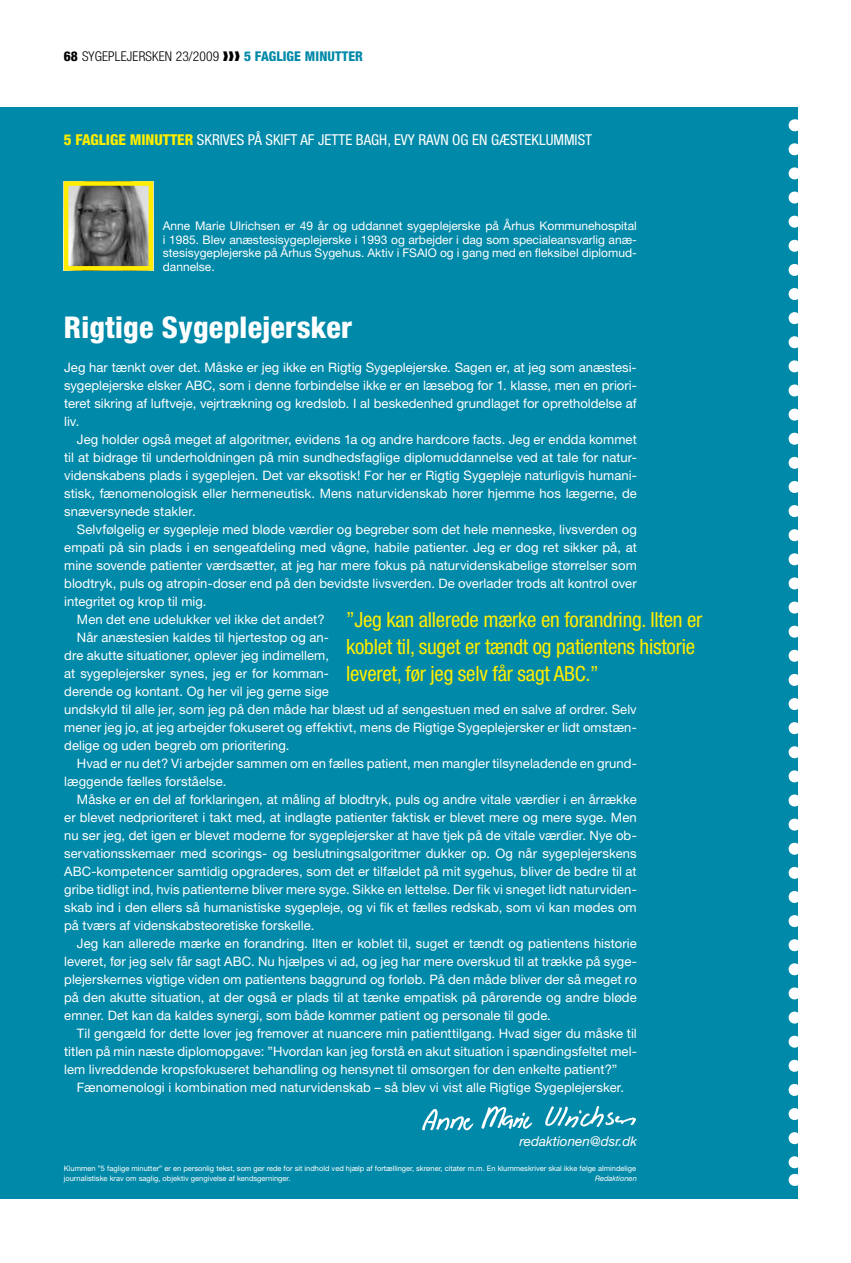
<style>
.page{position:relative;width:851px;height:1263px;background:#fff}
.page>*{position:absolute;margin:0;border:0;box-sizing:border-box;transform-origin:0 0}
.t1{font:800 condensed 30px "Helvetica Neue LT Std";letter-spacing:.01em;color:#fff}
.t2{font:condensed 21px/27px "Helvetica Neue LT Std";letter-spacing:-.01em;color:#ffed00}
.t3{font:condensed 15px "Helvetica Neue LT Std";color:#fff}
.t4{font:300 condensed 13.5px "Helvetica Neue LT Std";letter-spacing:.01em;color:#000}
.t5{font:italic 13.5px "Helvetica Neue LT Std";color:#fff}
.t6{font:13.05px/18px "Helvetica Neue LT Std";letter-spacing:.005em;color:#fff;text-align:justify}
.t7{font:12px/13.5px "Helvetica Neue LT Std";color:#fff;text-align:justify}
.t8{font:7.5px/10.5px "Helvetica Neue LT Std";color:#fff}
.t9{font:italic 7.5px "Helvetica Neue LT Std";color:#fff}
.s1{font-weight:800}
.s2{font-weight:800;color:#0089a8}
.s3{font-weight:800;color:#ffed00}
</style>
<div class="page">
<div style="left:0;top:108px;width:797px;height:1091px;background:#0089a8"></div>
<svg style="left:788px;top:149px;width:10px;height:1019px"></svg>
<svg style="left:794px;top:119px;width:1px;height:12px"></svg>
<svg style="left:794px;top:1174px;width:1px;height:12px"></svg>
<img style="left:69px;top:186px;width:79px;height:80px">
<div style="left:64px;top:181px;width:89px;height:90px;border:4px solid #ffed00"></div>
<img style="left:422px;top:1106px;width:214px;height:25px">
<p class="t4" style="left:64px;top:48px;width:300px"><span class="s1">68</span> SYGEPLEJERSKEN 23/2009 ❱❱❱ <span class="s2">5 FAGLIGE MINUTTER</span></p>
<p class="t3" style="left:64px;top:131px;width:529px"><span class="s3">5 FAGLIGE MINUTTER</span> skrives på skift af Jette Bagh, Evy Ravn og en gæsteklummist</p>
<p class="t7" style="left:163px;top:219px;width:475px">Anne Marie Ulrichsen er 49 år og uddannet sygeplejerske på Århus Kommunehospital i 1985. Blev anæstesisygeplejerske i 1993 og arbejder i dag som specialeansvarlig anæ&shy;stesisygeplejerske på Århus Sygehus. Aktiv i FSAIO og i gang med en fleksibel diplomud&shy;dannelse.</p>
<h1 class="t1" style="left:64px;top:309px;width:290px">RIGTIGE SYGEPLEJERSKER</h1>
<p class="t6" style="left:64px;top:358px;width:574px">Jeg har tænkt over det. Måske er jeg ikke en Rigtig Sygeplejerske. Sagen er, at jeg som anæstesi&shy;sygeplejerske elsker ABC, som i denne forbindelse ikke er en læsebog for 1. klasse, men en priori&shy;teret sikring af luftveje, vejrtrækning og kredsløb. I al beskedenhed grundlaget for opretholdelse af liv.</p>
<p class="t6" style="left:64px;top:430px;width:574px;text-indent:13px">Jeg holder også meget af algoritmer, evidens 1a og andre hardcore facts. Jeg er endda kommet til at bidrage til underholdningen på min sundhedsfaglige diplomuddannelse ved at tale for natur&shy;videnskabens plads i sygeplejen. Det var eksotisk! For her er Rigtig Sygepleje naturligvis humani&shy;stisk, fænomenologisk eller hermeneutisk. Mens naturvidenskab hører hjemme hos lægerne, de snæversynede stakler.</p>
<p class="t6" style="left:77px;top:520px;width:561px">Selvfølgelig er sygepleje med bløde værdier og begreber som det hele menneske, livsverden og</p>
<p class="t6" style="left:64px;top:538px;width:574px">empati på sin plads i en sengeafdeling med vågne, habile patienter. Jeg er dog ret sikker på, at</p>
<p class="t6" style="left:64px;top:556px;width:574px">mine sovende patienter værdsætter, at jeg har mere fokus på naturvidenskabelige størrelser som</p>
<p class="t6" style="left:64px;top:574px;width:574px">blodtryk, puls og atropin-doser end på den bevidste livsverden. De overlader trods alt kontrol over</p>
<p class="t6" style="left:64px;top:592px;width:144px">integritet og krop til mig.</p>
<p class="t6" style="left:77px;top:610px;width:249px">Men det ene udelukker vel ikke det andet?</p>
<p class="t6" style="left:77px;top:628px;width:253px">Når anæstesien kaldes til hjertestop og an-</p>
<p class="t6" style="left:64px;top:646px;width:266px">dre akutte situationer, oplever jeg indimellem,</p>
<p class="t6" style="left:64px;top:664px;width:266px">at sygeplejersker synes, jeg er for komman-</p>
<p class="t6" style="left:64px;top:682px;width:266px">derende og kontant. Og her vil jeg gerne sige</p>
<p class="t6" style="left:64px;top:700px;width:574px">undskyld til alle jer, som jeg på den måde har blæst ud af sengestuen med en salve af ordrer. Selv</p>
<p class="t6" style="left:64px;top:718px;width:574px">mener jeg jo, at jeg arbejder fokuseret og effektivt, mens de Rigtige Sygeplejersker er lidt omstæn-</p>
<p class="t6" style="left:64px;top:736px;width:227px">delige og uden begreb om prioritering.</p>
<p class="t6" style="left:77px;top:754px;width:561px">Hvad er nu det? Vi arbejder sammen om en fælles patient, men mangler tilsyneladende en grund-</p>
<p class="t6" style="left:64px;top:772px;width:164px">læggende fælles forståelse.</p>
<p class="t6" style="left:77px;top:790px;width:561px">Måske er en del af forklaringen, at måling af blodtryk, puls og andre vitale værdier i en årrække</p>
<p class="t6" style="left:64px;top:808px;width:574px">er blevet nedprioriteret i takt med, at indlagte patienter faktisk er blevet mere og mere syge. Men</p>
<p class="t6" style="left:64px;top:826px;width:574px">nu ser jeg, det igen er blevet moderne for sygeplejersker at have tjek på de vitale værdier. Nye ob-</p>
<p class="t6" style="left:64px;top:844px;width:574px">servationsskemaer med scorings- og beslutningsalgoritmer dukker op. Og når sygeplejerskens</p>
<p class="t6" style="left:64px;top:862px;width:574px">ABC-kompetencer samtidig opgraderes, som det er tilfældet på mit sygehus, bliver de bedre til at</p>
<p class="t6" style="left:64px;top:880px;width:574px">gribe tidligt ind, hvis patienterne bliver mere syge. Sikke en lettelse. Der fik vi sneget lidt naturviden-</p>
<p class="t6" style="left:64px;top:898px;width:574px">skab ind i den ellers så humanistiske sygepleje, og vi fik et fælles redskab, som vi kan mødes om</p>
<p class="t6" style="left:64px;top:916px;width:251px">på tværs af videnskabsteoretiske forskelle.</p>
<p class="t6" style="left:77px;top:934px;width:561px">Jeg kan allerede mærke en forandring. Ilten er koblet til, suget er tændt og patientens historie</p>
<p class="t6" style="left:64px;top:952px;width:574px">leveret, før jeg selv får sagt ABC. Nu hjælpes vi ad, og jeg har mere overskud til at trække på syge-</p>
<p class="t6" style="left:64px;top:970px;width:574px">plejerskernes vigtige viden om patientens baggrund og forløb. På den måde bliver der så meget ro</p>
<p class="t6" style="left:64px;top:988px;width:574px">på den akutte situation, at der også er plads til at tænke empatisk på pårørende og andre bløde</p>
<p class="t6" style="left:64px;top:1006px;width:488px">emner. Det kan da kaldes synergi, som både kommer patient og personale til gode.</p>
<p class="t6" style="left:77px;top:1024px;width:561px">Til gengæld for dette lover jeg fremover at nuancere min patienttilgang. Hvad siger du måske til</p>
<p class="t6" style="left:64px;top:1042px;width:574px">titlen på min næste diplomopgave: ”Hvordan kan jeg forstå en akut situation i spændingsfeltet mel-</p>
<p class="t6" style="left:64px;top:1060px;width:554px">lem livreddende kropsfokuseret behandling og hensynet til omsorgen for den enkelte patient?”</p>
<p class="t6" style="left:77px;top:1078px;width:548px">Fænomenologi i kombination med naturvidenskab – så blev vi vist alle Rigtige Sygeplejersker.</p>
<h2 class="t2" style="left:346px;top:606px;width:358px">”Jeg kan allerede mærke en forandring. Ilten er koblet til, suget er tændt og patientens historie leveret, før jeg selv får sagt ABC.”</h2>
<p class="t5" style="left:519px;top:1133px;width:119px">redaktionen@dsr.dk</p>
<p class="t8" style="left:64px;top:1163px;width:573px">Klummen ”5 faglige minutter” er en personlig tekst, som gør rede for sit indhold ved hjælp af fortællinger, skrøner, citater m.m. En klummeskriver skal ikke følge almindelige journalistiske krav om saglig, objektiv gengivelse af kendsgerninger.</p>
<p class="t9" style="left:595px;top:1174px;width:43px">Redaktionen</p>
</div>
